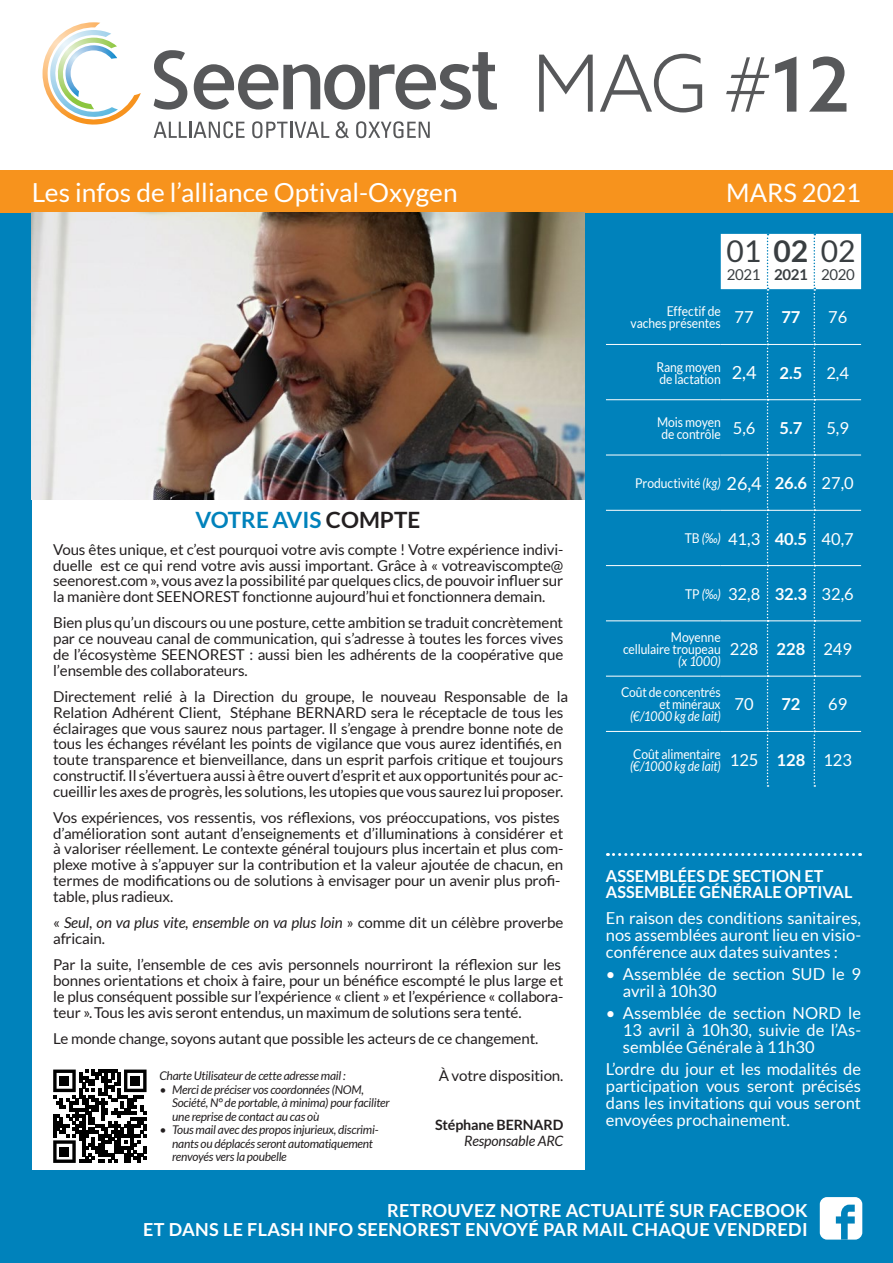
<style>
.page{position:relative;width:893px;height:1263px;background:#fff}
.page>*{position:absolute;margin:0;border:0;box-sizing:border-box;transform-origin:0 0}
.t1{font:300 78.75px "Azo Sans";color:#57585a}
.t2{font:30px "Lato";color:#393e41}
.t3{font:26.25px "Lato";color:#fff}
.t4{font:25.5px "Lato";color:#fff}
.Texte_Normal{font:700 22.5px "Lato";color:#0082bb}
.Texte_Normal-2{font:700 18px/19.5px "Lato";letter-spacing:.02em;color:#fff;text-align:right}
.t5{font:18px "Lato";color:#fff}
.Texte_Actualité_1{font:16.5px/17.2px "Lato";color:#fff;text-align:justify}
.Titre_-_Actualité_1{font:700 16.5px/16.5px "Lato";color:#fff}
.Texte_Normal-3{font:15px/15.8px "Lato";letter-spacing:-.01em;color:#231f20}
.Texte_Normal-4{font:italic 15px/15.8px "Lato";letter-spacing:-.01em;color:#231f20}
.t6{font:15px "Lato";letter-spacing:-.025em;color:#393e41}
.t7{font:700 15px "Lato";color:#393e41}
.Texte_Normal-5{font:700 14.25px "Lato";letter-spacing:-.01em;color:#231f20}
.Texte_Normal-6{font:italic 14.25px "Lato";letter-spacing:-.01em;color:#231f20}
.t8{font:13.5px/12px "Lato";letter-spacing:-.01em;color:#fff;text-align:right;scale:.9 1}
.t9{font:italic 13.5px/12px "Lato";letter-spacing:-.005em;color:#fff;scale:.9 1}
.Texte_Normal-7{font:italic 12px/13.5px "Lato";letter-spacing:-.02em;color:#231f20}
.s1{font-size:75px}
.s2{font-weight:500;font-size:75px}
.s3{font-weight:700}
.s4{font-style:italic}
.s5{color:#231f20}
.s6{font-style:normal}
</style>
<div class="page">
<div style="left:0;top:213px;width:893px;height:1050px;background:#0082bb"></div>
<div style="left:0;top:170px;width:893px;height:43px;background:#f7931d"></div>
<hr style="left:606px;top:344px;width:115px;height:1px;background:#fff">
<hr style="left:606px;top:399px;width:115px;height:1px;background:#fff">
<hr style="left:606px;top:455px;width:115px;height:1px;background:#fff">
<hr style="left:606px;top:510px;width:115px;height:1px;background:#fff">
<hr style="left:606px;top:565px;width:115px;height:1px;background:#fff">
<hr style="left:606px;top:620px;width:115px;height:1px;background:#fff">
<hr style="left:606px;top:676px;width:115px;height:1px;background:#fff">
<hr style="left:606px;top:731px;width:115px;height:1px;background:#fff">
<svg style="left:721px;top:234px;width:140px;height:553px"></svg>
<svg style="left:607px;top:853px;width:254px;height:3px"></svg>
<div style="left:32px;top:500px;width:553px;height:669px;background:#fff"></div>
<img style="left:32px;top:213px;width:553px;height:287px">
<svg style="left:53px;top:1069px;width:94px;height:94px"></svg>
<div style="left:60px;top:1076px;width:9px;height:10px;background:#000"></div>
<div style="left:130px;top:1076px;width:10px;height:10px;background:#000"></div>
<div style="left:60px;top:1147px;width:9px;height:9px;background:#000"></div>
<svg style="left:43px;top:22px;width:98px;height:103px"></svg>
<svg style="left:154px;top:121px;width:91px;height:17px"></svg>
<svg style="left:252px;top:121px;width:77px;height:17px"></svg>
<svg style="left:336px;top:121px;width:13px;height:17px"></svg>
<svg style="left:356px;top:121px;width:74px;height:17px"></svg>
<svg style="left:154px;top:50px;width:33px;height:60px"></svg>
<svg style="left:194px;top:52px;width:303px;height:58px"></svg>
<div style="left:820px;top:1197px;width:42px;height:42px;background:#fff;border-radius:7px"></div>
<svg style="left:836px;top:1204px;width:19px;height:35px"></svg>
<h1 class="t1" style="left:532px;top:32px;width:320px">MAG <span class="s1">#</span><span class="s2">12</span></h1>
<h3 class="t3" style="left:32px;top:178px;width:427px">Les infos de l’alliance Optival-Oxygen</h3>
<h3 class="t4" style="left:726px;top:178px;width:136px">Mars 2021</h3>
<p class="t2" style="left:726px;top:235px;width:131px">01 <span class="s3">02</span> 02</p>
<p class="t6" style="left:727px;top:267px;width:35px">2021</p>
<p class="t7" style="left:774px;top:266px;width:35px">2021</p>
<p class="t6" style="left:821px;top:267px;width:35px">2020</p>
<p class="t8" style="left:631px;top:305px;width:102px">Effectif de vaches présentes</p>
<p class="Texte_Actualité_1" style="left:735px;top:309px;width:21px">77</p>
<p class="Titre_-_Actualité_1" style="left:781px;top:309px;width:21px">77</p>
<p class="Texte_Actualité_1" style="left:828px;top:309px;width:21px">76</p>
<p class="t8" style="left:656px;top:361px;width:73px;text-align:left">Rang moyen de lactation</p>
<p class="t5" style="left:732px;top:363px;width:26px">2,4</p>
<p class="Titre_-_Actualité_1" style="left:779px;top:364px;width:24px">2.5</p>
<p class="Texte_Actualité_1" style="left:826px;top:364px;width:24px">2,4</p>
<p class="t8" style="left:657px;top:416px;width:72px;text-align:center">Mois moyen de contrôle</p>
<p class="Texte_Actualité_1" style="left:733px;top:419px;width:24px">5,6</p>
<p class="Titre_-_Actualité_1" style="left:779px;top:419px;width:24px">5.7</p>
<p class="Texte_Actualité_1" style="left:826px;top:419px;width:24px">5,9</p>
<p class="t8" style="left:635px;top:477px;width:96px">Productivité <span class="s4">(kg)</span></p>
<p class="t5" style="left:727px;top:473px;width:37px">26,4</p>
<p class="Titre_-_Actualité_1" style="left:775px;top:475px;width:34px">26.6</p>
<p class="Texte_Actualité_1" style="left:822px;top:475px;width:34px">27,0</p>
<p class="Texte_Normal" style="left:195px;top:507px;width:226px">VOTRE AVIS <span class="s5">COMPTE</span></p>
<p class="Texte_Normal-3" style="left:53px;top:541px;width:512px;text-align:justify">Vous êtes unique, et c’est pourquoi votre avis compte ! Votre expérience indivi&shy;duelle est ce qui rend votre avis aussi important. Grâce à « votreaviscompte@ seenorest.com », vous avez la possibilité par quelques clics, de pouvoir influer sur la manière dont sEENOrEsT fonctionne aujourd’hui et fonctionnera demain.</p>
<p class="Texte_Normal-3" style="left:53px;top:615px;width:512px;text-align:justify">Bien plus qu’un discours ou une posture, cette ambition se traduit concrètement par ce nouveau canal de communication, qui s’adresse à toutes les forces vives de l’écosystème sEENOrEsT : aussi bien les adhérents de la coopérative que l’ensemble des collaborateurs.</p>
<p class="Texte_Normal-3" style="left:53px;top:689px;width:517px">Directement relié à la Direction du groupe, le nouveau responsable de la relation adhérent Client, stéphane BErNarD sera le réceptacle de tous les éclairages que vous saurez nous partager. Il s’engage à prendre bonne note de tous les échanges révélant les points de vigilance que vous aurez identifiés, en toute transparence et bienveillance, dans un esprit parfois critique et toujours constructif. Il s’évertuera aussi à être ouvert d’esprit et aux opportunités pour ac&shy;cueillir les axes de progrès, les solutions, les utopies que vous saurez lui proposer.</p>
<p class="Texte_Normal-3" style="left:53px;top:809px;width:512px">Vos expériences, vos ressentis, vos réflexions, vos préoccupations, vos pistes d’amélioration sont autant d’enseignements et d’illuminations à considérer et à valoriser réellement. Le contexte général toujours plus incertain et plus com&shy;plexe motive à s’appuyer sur la contribution et la valeur ajoutée de chacun, en termes de modifications ou de solutions à envisager pour un avenir plus profi&shy;table, plus radieux.</p>
<p class="Texte_Normal-4" style="left:53px;top:915px;width:512px"><span class="s6">«</span> Seul, on va plus vite, ensemble on va plus loin <span class="s6">» comme dit un célèbre proverbe africain.</span></p>
<p class="Texte_Normal-3" style="left:53px;top:957px;width:512px">Par la suite, l’ensemble de ces avis personnels nourriront la réflexion sur les bonnes orientations et choix à faire, pour un bénéfice escompté le plus large et le plus conséquent possible sur l’expérience « client » et l’expérience « collabora&shy;teur ». Tous les avis seront entendus, un maximum de solutions sera tenté.</p>
<p class="Texte_Normal-3" style="left:53px;top:1030px;width:487px">Le monde change, soyons autant que possible les acteurs de ce changement.</p>
<p class="Texte_Normal-3" style="left:439px;top:1067px;width:126px">À votre disposition.</p>
<p class="Texte_Normal-5" style="left:435px;top:1117px;width:130px">Stéphane BERNARD</p>
<p class="Texte_Normal-6" style="left:464px;top:1133px;width:101px">Responsable ARC</p>
<p class="Texte_Normal-7" style="left:159px;top:1069px;width:188px">Charte Utilisateur de cette adresse mail :</p>
<p class="Texte_Normal-7" style="left:172px;top:1083px;width:219px;text-indent:-13px">• Merci de préciser vos coordonnées (NOM,<br>Société, N° de portable, à minima) pour faciliter une reprise de contact au cas où</p>
<p class="Texte_Normal-7" style="left:172px;top:1123px;width:208px;text-indent:-13px">• Tous mail avec des propos injurieux, discrimi&shy;nants ou déplacés seront automatiquement renvoyés vers la poubelle</p>
<p class="t9" style="left:685px;top:533px;width:42px"><span class="s6">TB</span> (‰)</p>
<p class="Texte_Actualité_1" style="left:728px;top:530px;width:34px">41,3</p>
<p class="Titre_-_Actualité_1" style="left:775px;top:530px;width:34px">40.5</p>
<p class="Texte_Actualité_1" style="left:822px;top:530px;width:34px">40,7</p>
<p class="t9" style="left:685px;top:588px;width:41px"><span class="s6">TP</span> (‰)</p>
<p class="Texte_Actualité_1" style="left:728px;top:585px;width:34px">32,8</p>
<p class="Titre_-_Actualité_1" style="left:775px;top:585px;width:34px">32.3</p>
<p class="Texte_Actualité_1" style="left:822px;top:585px;width:34px">32,6</p>
<p class="t8" style="left:623px;top:631px;width:110px">Moyenne cellulaire troupeau</p>
<p class="t9" style="left:678px;top:655px;width:49px">(x 1000)</p>
<p class="Texte_Actualité_1" style="left:730px;top:640px;width:30px">228</p>
<p class="Titre_-_Actualité_1" style="left:777px;top:641px;width:30px">228</p>
<p class="Texte_Actualité_1" style="left:823px;top:640px;width:30px">249</p>
<p class="t8" style="left:621px;top:686px;width:112px">Coût de concentrés et minéraux <span class="s4">(€/1000 kg de lait)</span></p>
<p class="Texte_Actualité_1" style="left:735px;top:696px;width:21px">70</p>
<p class="Titre_-_Actualité_1" style="left:781px;top:696px;width:21px">72</p>
<p class="Texte_Actualité_1" style="left:828px;top:696px;width:21px">69</p>
<p class="t9" style="left:630px;top:748px;width:102px"><span class="s6">Coût alimentaire </span>(€/1000 kg de lait)</p>
<p class="Texte_Actualité_1" style="left:730px;top:751px;width:30px">125</p>
<p class="Titre_-_Actualité_1" style="left:777px;top:751px;width:30px">128</p>
<p class="Texte_Actualité_1" style="left:823px;top:751px;width:30px">123</p>
<p class="Titre_-_Actualité_1" style="left:606px;top:867px;width:248px">ASSEMBLÉES DE SECTION ET<br>ASSEMBLÉE GÉNÉRALE OPTIVAL</p>
<p class="Texte_Actualité_1" style="left:606px;top:909px;width:257px">En raison des conditions sanitaires, nos assemblées auront lieu en visio&shy;conférence aux dates suivantes :</p>
<p class="Texte_Actualité_1" style="left:623px;top:965px;width:240px;text-indent:-17px">• Assemblée de section SUD le 9 avril à 10h30</p>
<p class="Texte_Actualité_1" style="left:623px;top:1004px;width:240px;text-indent:-17px">• Assemblée de section NORD le 13 avril à 10h30, suivie de l’As&shy;semblée Générale à 11h30</p>
<p class="Texte_Actualité_1" style="left:606px;top:1060px;width:257px">L’ordre du jour et les modalités de participation vous seront précisés dans les invitations qui vous seront envoyées prochainement.</p>
<p class="Texte_Normal-2" style="left:143px;top:1200px;width:666px">RETROUVEZ NOTRE ACTUALITÉ SUR FACEBOOK<br>ET DANS LE FLASH INFO SEENOREST ENVOYÉ PAR MAIL CHAQUE VENDREDI</p>
</div>
